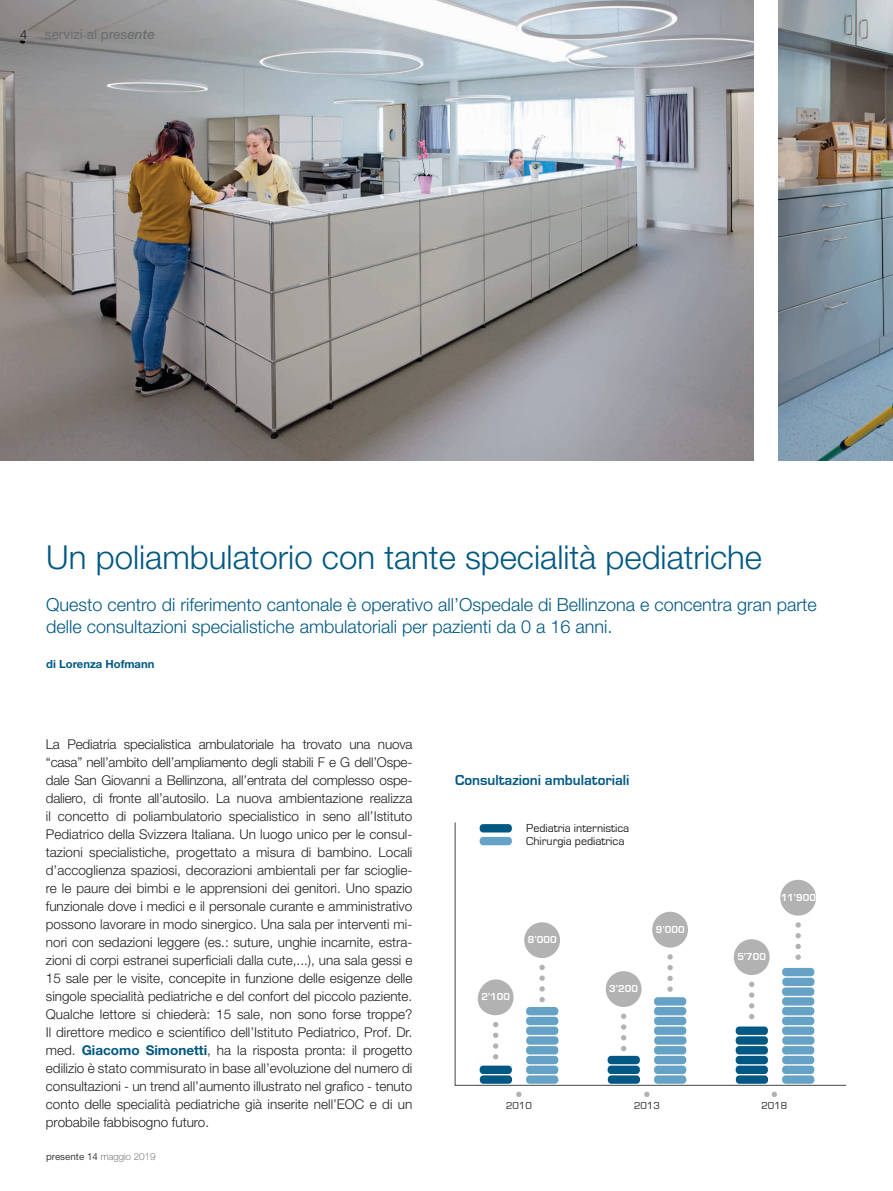
<style>
.page{position:relative;width:893px;height:1191px;background:#fff}
.page>*{position:absolute;margin:0;border:0;box-sizing:border-box;transform-origin:0 0}
.t1{font:300 33px "Helvetica Neue";color:#005883}
.t2{font:300 18px/21.6px "Helvetica Neue";color:#005883}
.t3{font:700 15px "Eurostile";color:#005883}
.t4{font:300 13.5px/18px "Helvetica Neue";color:#231f20;text-align:justify}
.t5{font:13.5px "Helvetica Neue";letter-spacing:.005em;color:#6c6d70}
.t6{font:100 12.75px "Helvetica Neue";color:#231f20}
.t7{font:12px/12.8px "Eurostile";color:#231f20}
.t8{font:700 11.25px "Helvetica Neue";color:#005883}
.t9{font:700 10.5px "Eurostile";color:#fff}
.t10{font:10.5px "Eurostile";color:#231f20}
.t11{font:9.75px "Helvetica Neue";letter-spacing:.005em;color:#3e3e3f}
.s1{font-weight:500;font-style:italic}
.s2{font-weight:700;color:#005883}
.s3{font-weight:100}
</style>
<div class="page">
<svg style="left:772px;top:1091px;width:5px;height:6px"></svg>
<svg style="left:644px;top:1091px;width:6px;height:6px"></svg>
<svg style="left:516px;top:1091px;width:6px;height:6px"></svg>
<svg style="left:454px;top:822px;width:393px;height:264px"></svg>
<div style="left:654px;top:1065px;width:32px;height:9px;background:#66a1c6;border-radius:4px"></div>
<div style="left:654px;top:1075px;width:32px;height:8px;background:#66a1c6;border-radius:4px"></div>
<div style="left:654px;top:1007px;width:32px;height:8px;background:#66a1c6;border-radius:4px"></div>
<div style="left:654px;top:1016px;width:32px;height:9px;background:#66a1c6;border-radius:4px"></div>
<div style="left:654px;top:1026px;width:32px;height:9px;background:#66a1c6;border-radius:4px"></div>
<div style="left:654px;top:1046px;width:32px;height:8px;background:#66a1c6;border-radius:4px"></div>
<div style="left:654px;top:1055px;width:32px;height:9px;background:#66a1c6;border-radius:4px"></div>
<div style="left:654px;top:1036px;width:32px;height:8px;background:#66a1c6;border-radius:4px"></div>
<div style="left:654px;top:997px;width:32px;height:8px;background:#66a1c6;border-radius:4px"></div>
<svg style="left:667px;top:965px;width:6px;height:26px"></svg>
<svg style="left:667px;top:954px;width:6px;height:5px"></svg>
<div style="left:652px;top:911px;width:36px;height:36px;background:#b2b2b2;border-radius:50%"></div>
<div style="left:608px;top:1055px;width:32px;height:9px;background:#005883;border-radius:4px"></div>
<div style="left:608px;top:1065px;width:32px;height:9px;background:#005883;border-radius:4px"></div>
<div style="left:608px;top:1075px;width:32px;height:8px;background:#005883;border-radius:4px"></div>
<svg style="left:621px;top:1035px;width:5px;height:16px"></svg>
<svg style="left:621px;top:1013px;width:5px;height:16px"></svg>
<div style="left:606px;top:971px;width:36px;height:36px;background:#b2b2b2;border-radius:50%"></div>
<div style="left:526px;top:1065px;width:32px;height:9px;background:#66a1c6;border-radius:4px"></div>
<div style="left:526px;top:1075px;width:32px;height:8px;background:#66a1c6;border-radius:4px"></div>
<div style="left:526px;top:1007px;width:32px;height:8px;background:#66a1c6;border-radius:4px"></div>
<div style="left:480px;top:837px;width:32px;height:8px;background:#66a1c6;border-radius:4px"></div>
<div style="left:526px;top:1016px;width:32px;height:9px;background:#66a1c6;border-radius:4px"></div>
<div style="left:526px;top:1026px;width:32px;height:9px;background:#66a1c6;border-radius:4px"></div>
<div style="left:526px;top:1046px;width:32px;height:8px;background:#66a1c6;border-radius:4px"></div>
<div style="left:526px;top:1055px;width:32px;height:9px;background:#66a1c6;border-radius:4px"></div>
<div style="left:526px;top:1036px;width:32px;height:8px;background:#66a1c6;border-radius:4px"></div>
<svg style="left:539px;top:997px;width:6px;height:5px"></svg>
<svg style="left:539px;top:986px;width:6px;height:5px"></svg>
<svg style="left:539px;top:964px;width:6px;height:16px"></svg>
<div style="left:524px;top:922px;width:36px;height:36px;background:#b2b2b2;border-radius:50%"></div>
<div style="left:480px;top:1065px;width:32px;height:9px;background:#005883;border-radius:4px"></div>
<div style="left:480px;top:824px;width:32px;height:8px;background:#005883;border-radius:4px"></div>
<div style="left:480px;top:1075px;width:32px;height:8px;background:#005883;border-radius:4px"></div>
<svg style="left:493px;top:1054px;width:5px;height:5px"></svg>
<svg style="left:493px;top:1021px;width:5px;height:27px"></svg>
<div style="left:478px;top:979px;width:36px;height:36px;background:#b2b2b2;border-radius:18px"></div>
<img style="left:0;top:0;width:753px;height:461px">
<img style="left:778px;top:0;width:115px;height:461px">
<p class="t6" style="left:20px;top:27px;width:9px">4</p>
<p class="t5" style="left:45px;top:26px;width:111px">servizi al pres<span class="s1">ente</span></p>
<h1 class="t1" style="left:46px;top:537px;width:717px">Un poliambulatorio con tante specialità pediatriche</h1>
<h2 class="t2" style="left:46px;top:594px;width:772px">Questo centro di riferimento cantonale è operativo all’Ospedale di Bellinzona e concentra gran parte delle consultazioni specialistiche ambulatoriali per pazienti da 0 a 16 anni.</h2>
<p class="t8" style="left:46px;top:657px;width:110px">di Lorenza Hofmann</p>
<p class="t4" style="left:46px;top:734px;width:368px">La Pediatria specialistica ambulatoriale ha trovato una nuova “casa” nell’ambito dell’ampliamento degli stabili F e G dell’Ospe&shy;dale San Giovanni a Bellinzona, all’entrata del complesso ospe&shy;daliero, di fronte all’autosilo. La nuova ambientazione realizza il concetto di poliambulatorio specialistico in seno all’Istituto Pediatrico della Svizzera Italiana. Un luogo unico per le consul&shy;tazioni specialistiche, progettato a misura di bambino. Locali d’accoglienza spaziosi, decorazioni ambientali per far scioglie&shy;re le paure dei bimbi e le apprensioni dei genitori. Uno spazio funzionale dove i medici e il personale curante e amministrativo possono lavorare in modo sinergico. Una sala per interventi mi&shy;nori con sedazioni leggere (es.: suture, unghie incarnite, estra&shy;zioni di corpi estranei superficiali dalla cute,...), una sala gessi e 15 sale per le visite, concepite in funzione delle esigenze delle singole specialità pediatriche e del confort del piccolo paziente.<br>Qualche lettore si chiederà: 15 sale, non sono forse troppe?<br>Il direttore medico e scientifico dell’Istituto Pediatrico, Prof. Dr. med. <span class="s2">Giacomo Simonetti</span>, ha la risposta pronta: il progetto edilizio è stato commisurato in base all’evoluzione del numero di consultazioni - un trend all’aumento illustrato nel grafico - tenuto conto delle specialità pediatriche già inserite nell’EOC e di un probabile fabbisogno futuro.</p>
<p class="t11" style="left:46px;top:1151px;width:111px">presente 14 <span class="s3">maggio 2019</span></p>
<p class="t3" style="left:455px;top:772px;width:176px">Consultazioni ambulatoriali</p>
<p class="t7" style="left:526px;top:822px;width:105px">Pediatria internistica<br>Chirurgia pediatrica</p>
<p class="t9" style="left:528px;top:934px;width:30px">8’000</p>
<p class="t9" style="left:481px;top:991px;width:30px">2’100</p>
<p class="t9" style="left:656px;top:923px;width:30px">9’000</p>
<p class="t9" style="left:609px;top:982px;width:30px">3’200</p>
<p class="t9" style="left:781px;top:891px;width:37px">11’900</p>
<p class="t9" style="left:737px;top:950px;width:30px">5’700</p>
<p class="t10" style="left:506px;top:1100px;width:27px">2010</p>
<p class="t10" style="left:634px;top:1100px;width:27px">2013</p>
<p class="t10" style="left:761px;top:1100px;width:27px">2018</p>
</div>
